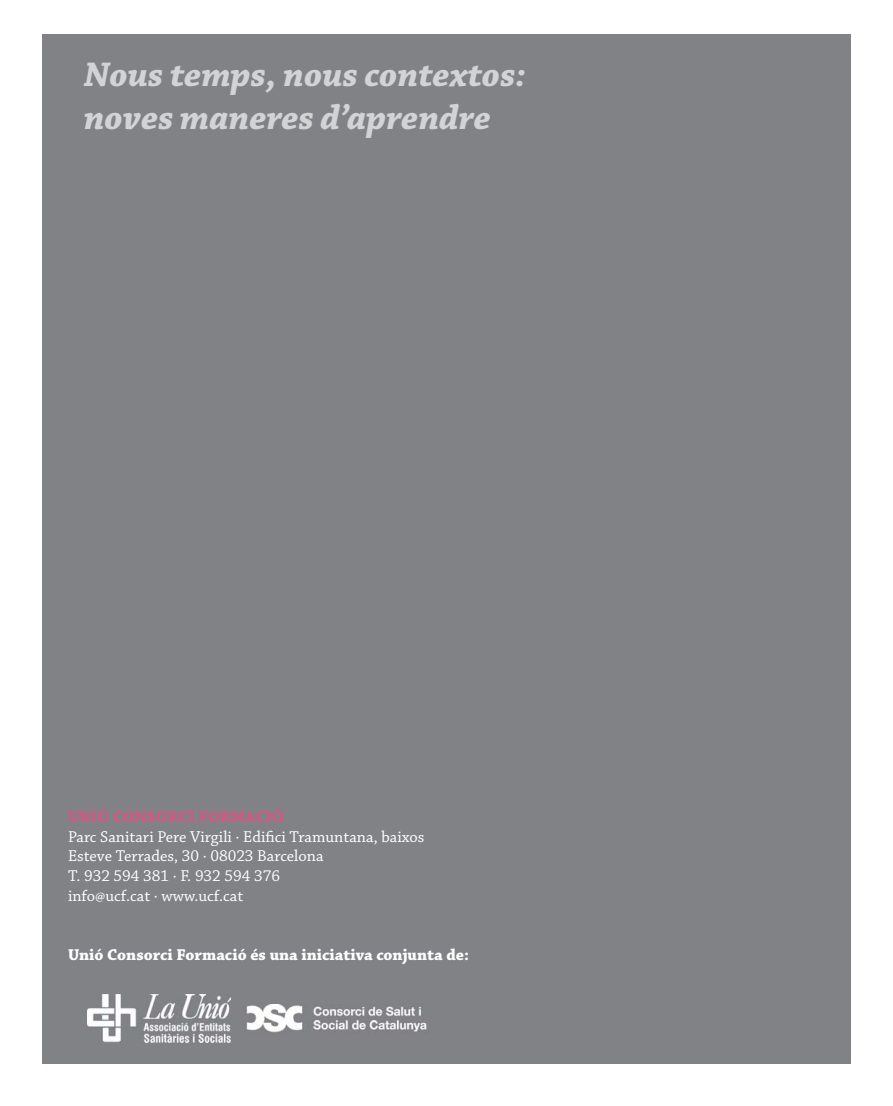
<style>
.page{position:relative;width:893px;height:1106px;background:#fff}
.page>*{position:absolute;margin:0;border:0;box-sizing:border-box;transform-origin:0 0}
.t1{font:italic 700 36px/43.2px "Chaparral Pro";color:#d1d3d4}
.t2{font:16.5px/19.8px "Chaparral Pro";color:#fff}
.t3{font:700 16.5px "Chaparral Pro";color:#fff}
.t4{font:700 16.5px "Chaparral Pro";color:#d15981}
</style>
<div class="page">
<div style="left:43px;top:34px;width:807px;height:1029px;background:#808285"></div>
<img style="left:87px;top:994px;width:144px;height:48px">
<img style="left:246px;top:1004px;width:181px;height:29px">
<h1 class="t1" style="left:84px;top:52px;width:443px">Nous temps, nous contextos: noves maneres d’aprendre</h1>
<p class="t4" style="left:68px;top:806px;width:218px">UNIÓ CONSORCI FORMACIÓ</p>
<p class="t2" style="left:68px;top:827px;width:358px">Parc Sanitari Pere Virgili · Edifici Tramuntana, baixos Esteve Terrades, 30 · 08023 Barcelona<br>T. 932 594 381 · F. 932 594 376<br>info@ucf.cat · www.ucf.cat</p>
<p class="t3" style="left:68px;top:945px;width:402px">Unió Consorci Formació és una iniciativa conjunta de:</p>
</div>
